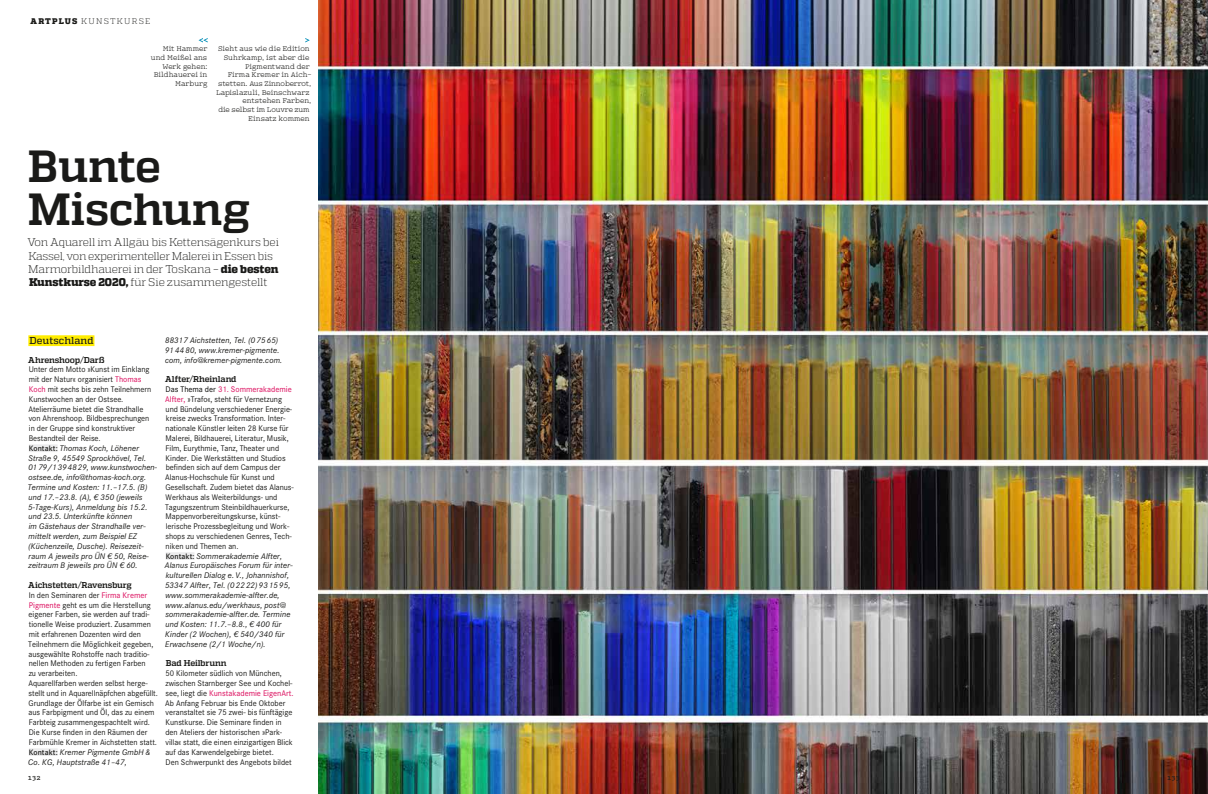
<style>
.page{position:relative;width:1208px;height:794px;background:#fff}
.page>*{position:absolute;margin:0;border:0;box-sizing:border-box;transform-origin:0 0}
.t1{font:700 45px/43px "Quadon";letter-spacing:-.01em;color:#1a1a18}
.t2{font:300 11.2px/13.3px "Quadon";letter-spacing:-.02em;color:#1a1a18}
.t3{font:500 10px "Quadon";letter-spacing:.005em;color:#1a1a18}
.t4{font:8.5px/9.8px "Corporate S";letter-spacing:-.005em;color:#1a1a18}
.t5{font:italic 8.5px/9.8px "Corporate S";letter-spacing:-.005em;color:#1a1a18;scale:1.04 1}
.t6{font:700 8.5px "Quadon";letter-spacing:-.015em;color:#1a1a18}
.t7{font:300 8.2px/8.7px "Colon";color:#1a1a18;text-align:right}
.t8{font:300 8.2px "Quadon";letter-spacing:.15em;color:#1a1a18}
.t9{font:7px "Colon";letter-spacing:.01em;color:#1a1a18}
.s1{font-weight:800}
.s2{font-style:normal}
.s3{font-weight:500;font-style:normal;color:#de1d68}
.s4{font-weight:600;font-style:normal;font-size:8.2px}
.s5{font-weight:500;color:#de1d68}
.s6{font-weight:600;font-size:8.2px}
.s7{font-style:italic}
.s8{font-weight:500}
</style>
<div class="page">
<img style="left:318px;top:0;width:890px;height:794px">
<div style="left:166px;top:552px;width:28px;height:8px;background:#ececed"></div>
<div style="left:28px;top:335px;width:66px;height:11px;background:#ffed00"></div>
<div style="left:29px;top:444px;width:29px;height:8px;background:#ececed"></div>
<div style="left:29px;top:748px;width:29px;height:8px;background:#ececed"></div>
<svg style="left:305px;top:38px;width:5px;height:4px"></svg>
<svg style="left:198px;top:38px;width:10px;height:4px"></svg>
<p class="t8" style="left:31px;top:16px;width:121px"><span class="s1">ARTPLUS</span> KUNSTKURSE</p>
<p class="t7" style="left:151px;top:44px;width:58px">Mit Hammer und Meißel ans<br>Werk gehen:<br>Bildhauerei in<br>Marburg</p>
<p class="t7" style="left:216px;top:44px;width:97px">Sieht aus wie die Edition<br>Suhrkamp, ist aber die<br>Pigmentwand der<br>Firma Kremer in Aich&shy;stetten. Aus Zinnoberrot,<br>Lapislazuli, Beinschwarz entstehen Farben,<br>die selbst im Louvre zum<br>Einsatz kommen</p>
<h1 class="t1" style="left:28px;top:145px;width:224px">Bunte<br>Mischung</h1>
<h2 class="t2" style="left:28px;top:236px;width:253px">Von Aquarell im Allgäu bis Kettensägenkurs bei Kassel, von experimenteller Malerei in Essen bis Marmorbildhauerei in der Toskana – <span class="s1">die besten Kunstkurse 2020,</span> für Sie zusammengestellt</h2>
<p class="t3" style="left:29px;top:335px;width:65px">Deutschland</p>
<p class="t6" style="left:28px;top:355px;width:78px">Ahrenshoop/Darß</p>
<p class="t5" style="left:28px;top:365px;width:126px"><span class="s2">Unter dem Motto »Kunst im Einklang mit der Natur« organisiert</span> <span class="s3">Thomas Koch</span> <span class="s2">mit sechs bis zehn Teilnehmern Kunstwochen an der Ostsee.<br>Atelierräume bietet die Strandhalle<br>von Ahrenshoop. Bildbesprechungen<br>in der Gruppe sind konstruktiver Bestandteil der Reise.<br></span><span class="s4">Kontakt:</span> Thomas Koch, Löhener Straße 9, 45549 Sprockhövel, Tel.<br>0179/1394829, www.kunstwochen&shy;ostsee.de, info@thomas-koch.org.<br>Termine und Kosten: 11.–17.5. (B) und 17.–23.8. (A), € 350 (jeweils 5-Tage-Kurs), Anmeldung bis 15.2. und 23.5. Unterkünfte können<br>im Gästehaus der Strandhalle ver&shy;mittelt werden, zum Beispiel EZ (Küchenzeile, Dusche). Reisezeit&shy;raum A jeweils pro ÜN € 50, Reise&shy;zeitraum B jeweils pro ÜN € 60.</p>
<p class="t6" style="left:28px;top:580px;width:105px">Aichstetten/Ravensburg</p>
<p class="t4" style="left:28px;top:590px;width:131px">In den Seminaren der <span class="s5">Firma Kremer Pigmente</span> geht es um die Herstellung eigener Farben, sie werden auf tradi&shy;tionelle Weise produziert. Zusammen mit erfahrenen Dozenten wird den Teilnehmern die Möglichkeit gegeben, ausgewählte Rohstoffe nach traditio&shy;nellen Methoden zu fertigen Farben<br>zu verarbeiten.<br>Aquarellfarben werden selbst herge&shy;stellt und in Aquarellnäpfchen abgefüllt.<br>Grundlage der Ölfarbe ist ein Gemisch aus Farbpigment und Öl, das zu einem Farbteig zusammengespachtelt wird.<br>Die Kurse finden in den Räumen der Farbmühle Kremer in Aichstetten statt.<br><span class="s6">Kontakt:</span> <span class="s7">Kremer Pigmente GmbH &amp; Co. KG, Hauptstraße 41–47,</span></p>
<p class="t5" style="left:165px;top:335px;width:115px">88317 Aichstetten, Tel. (075 65)<br>914480, www.kremer-pigmente. com, info@kremer-pigmente.com.</p>
<p class="t6" style="left:165px;top:374px;width:73px">Alfter/Rheinland</p>
<p class="t4" style="left:165px;top:384px;width:130px"><span class="s8">Das Thema der</span> <span class="s5">31. Sommerakademie Alfter,</span> »Trafo«, steht für Vernetzung und Bündelung verschiedener Energie&shy;kreise zwecks Transformation. Inter&shy;nationale Künstler leiten 28 Kurse für Malerei, Bildhauerei, Literatur, Musik, Film, Eurythmie, Tanz, Theater und Kinder. Die Werkstätten und Studios befinden sich auf dem Campus der Alanus-Hochschule für Kunst und Gesellschaft. Zudem bietet das Alanus-Werkhaus als Weiterbildungs- und Tagungszentrum Steinbildhauerkurse, Mappenvorbereitungskurse, künst&shy;lerische Prozessbegleitung und Work&shy;shops zu verschiedenen Genres, Tech&shy;niken und Themen an.<br><span class="s6">Kontakt:</span> <span class="s7">Sommerakademie Alfter, Alanus Europäisches Forum für inter&shy;kulturellen Dialog e.V., Johannishof, 53347 Alfter, Tel. (02222)931595, www.sommerakademie-alfter.de, www.alanus.edu/werkhaus, post@ sommerakademie-alfter.de. Termine und Kosten: 11.7.–8.8., € 400 für Kinder (2 Wochen), € 540/340 für Erwachsene (2/1 Woche/n).</span></p>
<p class="t6" style="left:166px;top:658px;width:62px">Bad Heilbrunn</p>
<p class="t4" style="left:165px;top:668px;width:130px">50 Kilometer südlich von München, zwischen Starnberger See und Kochel&shy;see, liegt die <span class="s5">Kunstakademie EigenArt.<br></span>Ab Anfang Februar bis Ende Oktober veranstaltet sie 75 zwei- bis fünftägige Kunstkurse. Die Seminare finden in den Ateliers der historischen »Park&shy;villa« statt, die einen einzigartigen Blick auf das Karwendelgebirge bietet.<br>Den Schwerpunkt des Angebots bildet</p>
<p class="t9" style="left:28px;top:774px;width:14px">132</p>
<p class="t9" style="left:1167px;top:774px;width:14px">133</p>
</div>
